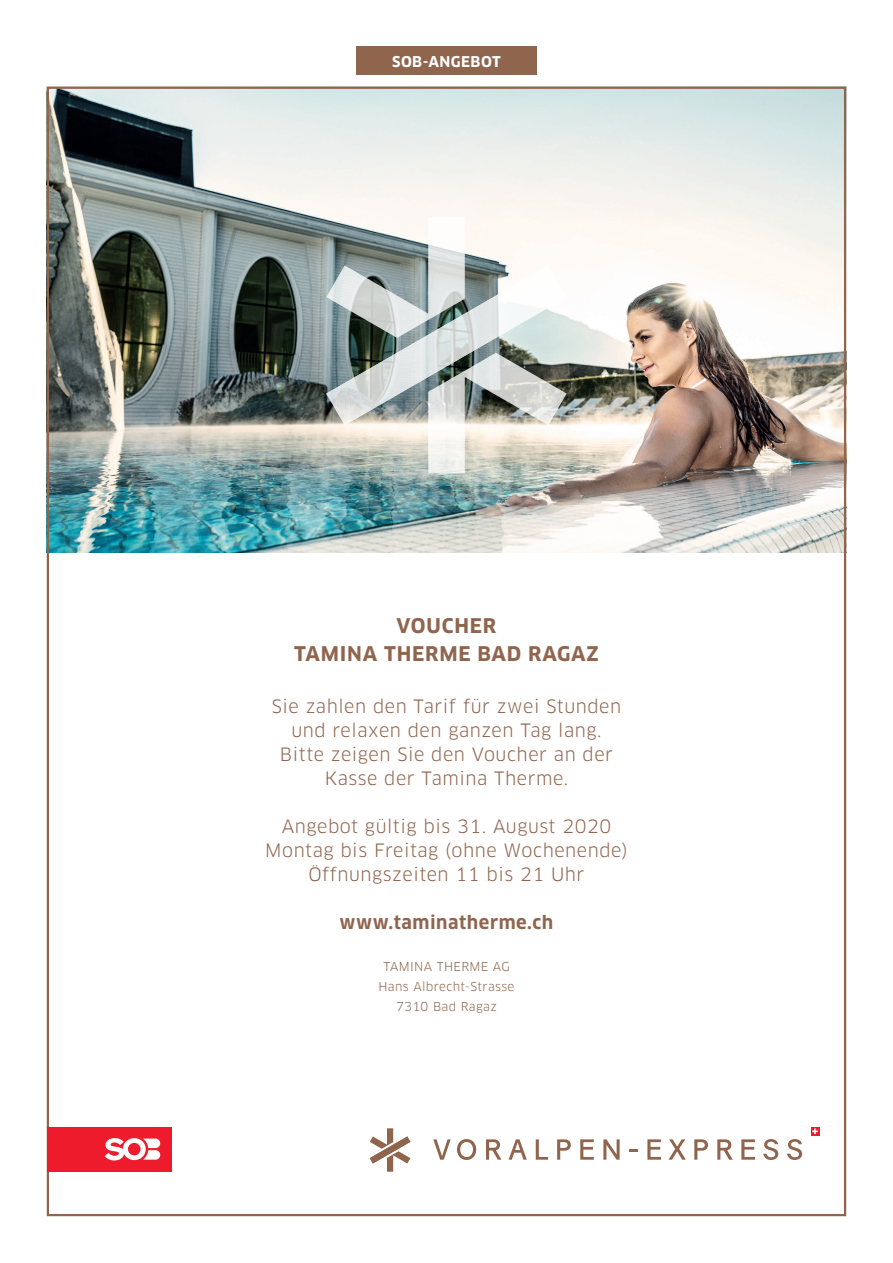
<style>
.page{position:relative;width:893px;height:1263px;background:#fff}
.page>*{position:absolute;margin:0;border:0;box-sizing:border-box;transform-origin:0 0}
.t1{font:700 19.8px/28px "Clan Pro";letter-spacing:.04em;color:#90654e;text-align:center}
.t2{font:18px/24px "Clan Pro";letter-spacing:.03em;color:#90654e;text-align:center}
.t3{font:700 18px "Clan Pro";letter-spacing:.03em;color:#90654e}
.t4{font:700 14.55px "Clan Pro";letter-spacing:.03em;color:#fff}
.t5{font:12px/20.2px "Clan Pro";letter-spacing:.03em;color:#90654e;text-align:center}
</style>
<div class="page">
<img style="left:50px;top:90px;width:793px;height:463px">
<svg style="left:433px;top:1139px;width:18px;height:21px"></svg>
<svg style="left:457px;top:1139px;width:19px;height:21px"></svg>
<svg style="left:486px;top:1139px;width:15px;height:21px"></svg>
<svg style="left:509px;top:1139px;width:18px;height:21px"></svg>
<svg style="left:536px;top:1139px;width:12px;height:21px"></svg>
<svg style="left:557px;top:1139px;width:14px;height:21px"></svg>
<svg style="left:580px;top:1139px;width:14px;height:21px"></svg>
<svg style="left:603px;top:1139px;width:17px;height:21px"></svg>
<svg style="left:629px;top:1149px;width:8px;height:2px"></svg>
<svg style="left:647px;top:1139px;width:14px;height:21px"></svg>
<svg style="left:668px;top:1139px;width:18px;height:21px"></svg>
<svg style="left:694px;top:1139px;width:14px;height:21px"></svg>
<svg style="left:717px;top:1139px;width:16px;height:21px"></svg>
<svg style="left:741px;top:1139px;width:14px;height:21px"></svg>
<svg style="left:787px;top:1139px;width:15px;height:21px"></svg>
<svg style="left:763px;top:1139px;width:15px;height:21px"></svg>
<div style="left:811px;top:1127px;width:8px;height:9px;background:#ee1b2d"></div>
<svg style="left:370px;top:1128px;width:40px;height:44px"></svg>
<svg style="left:812px;top:1128px;width:6px;height:6px"></svg>
<div style="left:47px;top:1127px;width:125px;height:45px;background:#ee1b2d"></div>
<svg style="left:105px;top:1138px;width:55px;height:22px"></svg>
<svg style="left:326px;top:217px;width:241px;height:256px"></svg>
<div style="left:356px;top:47px;width:181px;height:28px;background:#90654e"></div>
<p class="t4" style="left:392px;top:53px;width:110px">SOB-ANGEBOT</p>
<p class="t1" style="left:294px;top:612px;width:306px">VOUCHER<br>TAMINA THERME BAD RAGAZ</p>
<p class="t2" style="left:272px;top:694px;width:351px">Sie zahlen den Tarif für zwei Stunden und relaxen den ganzen Tag lang.<br>Bitte zeigen Sie den Voucher an der<br>Kasse der Tamina Therme.</p>
<p class="t2" style="left:265px;top:814px;width:364px">Angebot gültig bis 31. August 2020<br>Montag bis Freitag (ohne Wochenende)<br>Öffnungszeiten 11 bis 21 Uhr</p>
<p class="t3" style="left:340px;top:911px;width:215px">www.taminatherme.ch</p>
<p class="t5" style="left:378px;top:956px;width:137px">TAMINA THERME AG<br>Hans Albrecht-Strasse<br>7310 Bad Ragaz</p>
</div>
